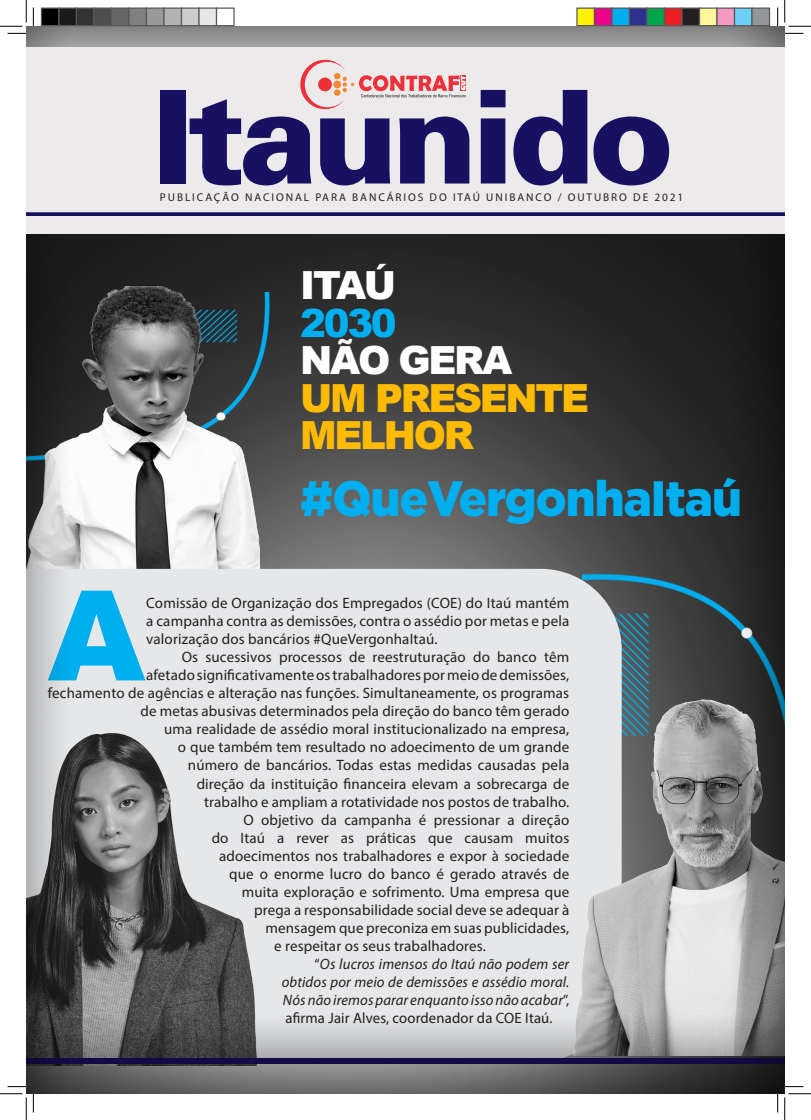
<style>
.page{position:relative;width:811px;height:1120px;background:#fff}
.page>*{position:absolute;margin:0;border:0;box-sizing:border-box;transform-origin:0 0}
.t1{font:900 125.25px "Arial";color:#00afef}
.t2{font:900 49.62px "Gotham";letter-spacing:-.02em;color:#00afef;scale:.95 1}
.t3{font:900 38.75px "Arial";letter-spacing:-.06em;color:#fdbb05}
.t4{font:900 38.75px "Arial";letter-spacing:-.06em;color:#fff}
.t5{font:900 38.75px "Arial";color:#00afef}
.t6{font:15px/18px "Myriad Pro";letter-spacing:.01em;color:#231f20;text-align:justify}
.t7{font:italic 15px/18px "Myriad Pro";letter-spacing:.01em;color:#231f20;text-align:justify}
.t8{font:11.25px "Myriad Pro";letter-spacing:.17em;color:#231f20}
.s1{font-style:normal}
</style>
<div class="page">
<img style="left:213px;top:250px;width:374px;height:318px">
<img style="left:260px;top:292px;width:185px;height:276px">
<img style="left:213px;top:287px;width:47px;height:281px">
<div style="left:213px;top:568px;width:374px;height:316px;background:#e6e7e9"></div>
<div style="left:551px;top:686px;width:36px;height:198px;background:#e6e7e9"></div>
<div style="left:213px;top:732px;width:54px;height:152px;background:#e6e7e9"></div>
<img style="left:213px;top:26px;width:374px;height:224px">
<img style="left:587px;top:26px;width:198px;height:858px">
<img style="left:26px;top:26px;width:187px;height:858px">
<img style="left:26px;top:884px;width:759px;height:209px">
<div style="left:26px;top:47px;width:759px;height:186px;background:#edeaeb"></div>
<div style="left:160px;top:90px;width:26px;height:93px;background:#181162"></div>
<svg style="left:481px;top:90px;width:24px;height:93px;background:#312b72"></svg>
<svg style="left:513px;top:90px;width:74px;height:95px"></svg>
<svg style="left:593px;top:116px;width:76px;height:69px"></svg>
<svg style="left:26px;top:212px;width:759px;height:4px;background:#251e6a"></svg>
<svg style="left:190px;top:60px;width:279px;height:125px"></svg>
<svg style="left:8px;top:33px;width:18px;height:1px"></svg>
<svg style="left:785px;top:33px;width:18px;height:1px"></svg>
<svg style="left:33px;top:7px;width:1px;height:19px"></svg>
<svg style="left:33px;top:1093px;width:1px;height:19px"></svg>
<svg style="left:777px;top:7px;width:1px;height:19px"></svg>
<svg style="left:777px;top:1093px;width:1px;height:19px"></svg>
<svg style="left:0;top:0;width:27px;height:27px"></svg>
<svg style="left:0;top:1093px;width:27px;height:26px"></svg>
<svg style="left:784px;top:0;width:27px;height:27px"></svg>
<svg style="left:784px;top:1093px;width:27px;height:26px"></svg>
<div style="left:41px;top:8px;width:18px;height:18px;background:#000"></div>
<div style="left:41px;top:7px;width:19px;height:19px;border:1px solid #595959"></div>
<div style="left:59px;top:8px;width:17px;height:18px;background:#1a1a1a"></div>
<div style="left:58px;top:7px;width:19px;height:19px;border:1px solid #595959"></div>
<div style="left:76px;top:8px;width:18px;height:18px;background:#333"></div>
<div style="left:76px;top:7px;width:19px;height:19px;border:1px solid #595959"></div>
<div style="left:94px;top:8px;width:17px;height:18px;background:#4d4d4d"></div>
<div style="left:93px;top:7px;width:19px;height:19px;border:1px solid #595959"></div>
<div style="left:111px;top:8px;width:18px;height:18px;background:#666"></div>
<div style="left:111px;top:7px;width:19px;height:19px;border:1px solid #595959"></div>
<div style="left:129px;top:8px;width:17px;height:18px;background:#808080"></div>
<div style="left:128px;top:7px;width:19px;height:19px;border:1px solid #595959"></div>
<div style="left:146px;top:8px;width:18px;height:18px;background:#999"></div>
<div style="left:146px;top:7px;width:19px;height:19px;border:1px solid #595959"></div>
<div style="left:164px;top:8px;width:17px;height:18px;background:#b3b3b3"></div>
<div style="left:163px;top:7px;width:19px;height:19px;border:1px solid #595959"></div>
<div style="left:181px;top:8px;width:18px;height:18px;background:#ccc"></div>
<div style="left:181px;top:7px;width:19px;height:19px;border:1px solid #595959"></div>
<div style="left:199px;top:8px;width:17px;height:18px;background:#e6e6e6"></div>
<div style="left:198px;top:7px;width:19px;height:19px;border:1px solid #595959"></div>
<div style="left:216px;top:7px;width:19px;height:19px;border:1px solid #595959"></div>
<div style="left:577px;top:8px;width:17px;height:18px;background:#fff101"></div>
<div style="left:576px;top:7px;width:19px;height:19px;border:1px solid #595959"></div>
<div style="left:594px;top:8px;width:18px;height:18px;background:#ed028c"></div>
<div style="left:594px;top:7px;width:18px;height:19px;border:1px solid #595959"></div>
<div style="left:612px;top:8px;width:17px;height:18px;background:#00aeef"></div>
<div style="left:611px;top:7px;width:19px;height:19px;border:1px solid #595959"></div>
<div style="left:629px;top:8px;width:18px;height:18px;background:#2e3092"></div>
<div style="left:629px;top:7px;width:18px;height:19px;border:1px solid #595959"></div>
<div style="left:647px;top:8px;width:17px;height:18px;background:#00a54f"></div>
<div style="left:646px;top:7px;width:19px;height:19px;border:1px solid #595959"></div>
<div style="left:664px;top:8px;width:18px;height:18px;background:#ee1d23"></div>
<div style="left:664px;top:7px;width:18px;height:19px;border:1px solid #595959"></div>
<div style="left:682px;top:8px;width:17px;height:18px;background:#231f20"></div>
<div style="left:681px;top:7px;width:19px;height:19px;border:1px solid #595959"></div>
<div style="left:699px;top:8px;width:18px;height:18px;background:#fff79a"></div>
<div style="left:699px;top:7px;width:18px;height:19px;border:1px solid #595959"></div>
<div style="left:717px;top:8px;width:17px;height:18px;background:#f499c2"></div>
<div style="left:716px;top:7px;width:19px;height:19px;border:1px solid #595959"></div>
<div style="left:734px;top:8px;width:18px;height:18px;background:#6bcff6"></div>
<div style="left:734px;top:7px;width:18px;height:19px;border:1px solid #595959"></div>
<div style="left:752px;top:8px;width:17px;height:18px;background:#939598"></div>
<div style="left:751px;top:7px;width:19px;height:19px;border:1px solid #595959"></div>
<p class="t8" style="left:160px;top:190px;width:525px">PUBLICAÇÃO NACIONAL PARA BANCÁRIOS DO ITAÚ UNIBANCO / OUTUBRO DE 2021</p>
<p class="t4" style="left:300px;top:257px;width:97px">ITAÚ</p>
<p class="t5" style="left:300px;top:294px;width:98px">2030</p>
<p class="t4" style="left:300px;top:332px;width:213px">NÃO GERA</p>
<p class="t3" style="left:300px;top:369px;width:290px">UM PRESENTE</p>
<p class="t3" style="left:300px;top:407px;width:175px">MELHOR</p>
<p class="t2" style="left:300px;top:470px;width:466px">#QueVergonhaItaú</p>
<p class="t1" style="left:48px;top:544px;width:99px">A</p>
<p class="t6" style="left:146px;top:594px;width:424px">Comissão de Organização dos Empregados (COE) do Itaú mantém a campanha contra as demissões, contra o assédio por metas e pela valorização dos bancários #QueVergonhaItaú.</p>
<p class="t6" style="left:48px;top:648px;width:523px;text-align:right">Os sucessivos processos de reestruturação do banco têm<br>afetado significativamente os trabalhadores por meio de demissões,<br>fechamento de agências e alteração nas funções. Simultaneamente, os programas de metas abusivas determinados pela direção do banco têm gerado<br>uma realidade de assédio moral institucionalizado na empresa,<br>o que também tem resultado no adoecimento de um grande<br>número de bancários. Todas estas medidas causadas pela<br>direção da instituição financeira elevam a sobrecarga de<br>trabalho e ampliam a rotatividade nos postos de trabalho.</p>
<p class="t6" style="left:243px;top:810px;width:327px">O objetivo da campanha é pressionar a direção</p>
<p class="t6" style="left:212px;top:828px;width:359px">do Itaú a rever as práticas que causam muitos</p>
<p class="t6" style="left:219px;top:846px;width:352px">adoecimentos nos trabalhadores e expor à sociedade</p>
<p class="t6" style="left:229px;top:864px;width:342px">que o enorme lucro do banco é gerado através de</p>
<p class="t6" style="left:242px;top:882px;width:329px">muita exploração e sofrimento. Uma empresa que</p>
<p class="t6" style="left:254px;top:900px;width:317px">prega a responsabilidade social deve se adequar à</p>
<p class="t6" style="left:265px;top:918px;width:305px">mensagem que preconiza em suas publicidades,</p>
<p class="t6" style="left:274px;top:936px;width:213px">e respeitar os seus trabalhadores.</p>
<p class="t7" style="left:282px;top:954px;width:289px;text-indent:33px"><span class="s1">“</span>Os lucros imensos do Itaú não podem ser obtidos por meio de demissões e assédio moral.<br>Nós não iremos parar enquanto isso não acabar<span class="s1">”, afirma Jair Alves, coordenador da COE Itaú.</span></p>
</div>
